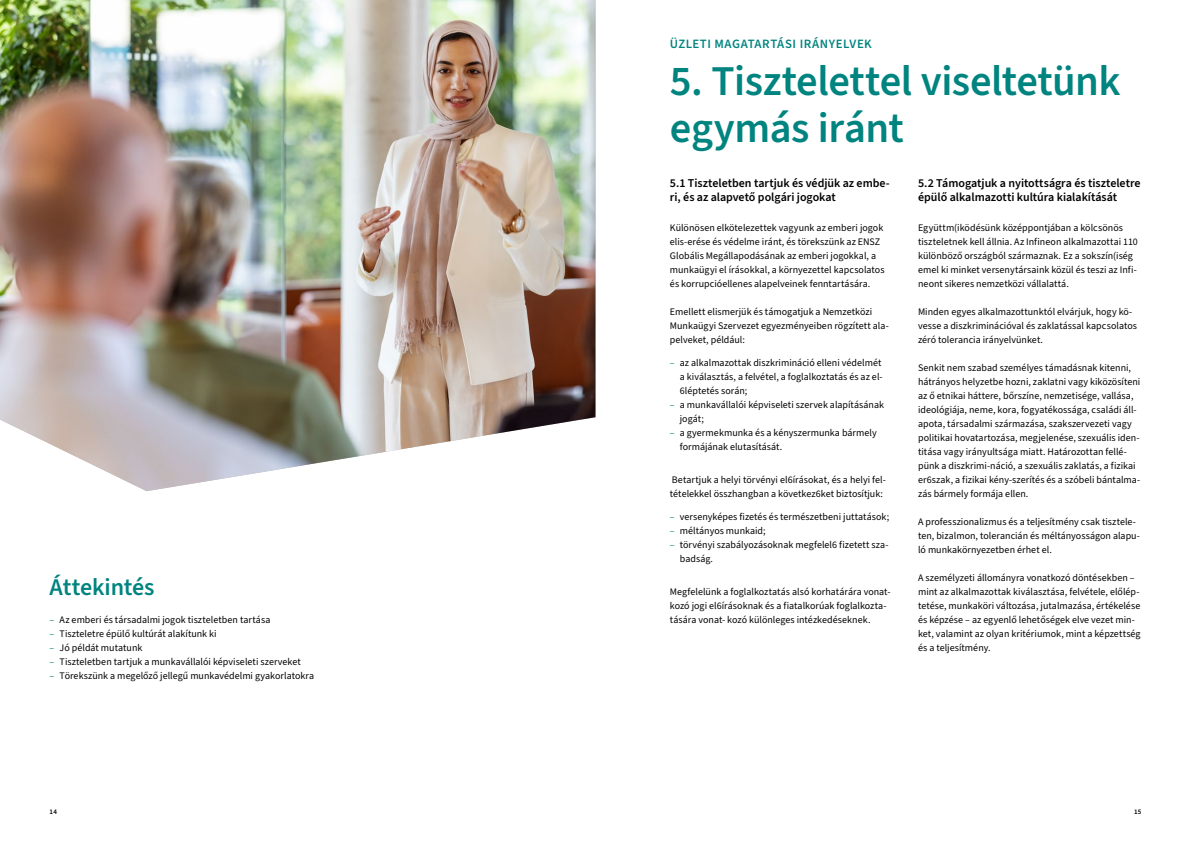
<style>
.page{position:relative;width:1191px;height:842px;background:#fff}
.page>*{position:absolute;margin:0;border:0;box-sizing:border-box;transform-origin:0 0}
.t1{font:600 42.5px/46.8px "Source Sans 3";letter-spacing:-.01em;color:#00847f}
.t2{font:600 24px "Source Sans 3";letter-spacing:-.01em;color:#00847f}
.t3{font:600 12.8px "Source Sans 3";letter-spacing:.035em;color:#00847f}
.t4{font:600 12px/14px "Source Sans 3";letter-spacing:-.005em;color:#000}
.t5{font:10px/14px "Source Sans 3";color:#000}
.t6{font:600 7px "Source Sans 3";color:#000}
.s1{color:#00847f}
</style>
<div class="page">
<img style="left:0;top:0;width:595px;height:491px">
<h2 class="t2" style="left:50px;top:571px;width:106px">Áttekintés</h2>
<p class="t5" style="left:50px;top:613px;width:222px"><span class="s1">–</span> Az emberi és társadalmi jogok tiszteletben tartása</p>
<p class="t5" style="left:50px;top:627px;width:169px"><span class="s1">–</span> Tiszteletre épülő kultúrát alakítunk ki</p>
<p class="t5" style="left:50px;top:641px;width:94px"><span class="s1">–</span> Jó példát mutatunk</p>
<p class="t5" style="left:50px;top:655px;width:253px"><span class="s1">–</span> Tiszteletben tartjuk a munkavállalói képviseleti szerveket</p>
<p class="t5" style="left:50px;top:669px;width:266px"><span class="s1">–</span> Törekszünk a megelőző jellegű munkavédelmi gyakorlatokra</p>
<p class="t3" style="left:670px;top:35px;width:203px">ÜZLETI MAGATARTÁSI IRÁNYELVEK</p>
<h1 class="t1" style="left:670px;top:59px;width:452px">5. Tisztelettel viseltetünk egymás iránt</h1>
<p class="t4" style="left:670px;top:177px;width:221px">5.1 Tiszteletben tartjuk és védjük az embe&shy;ri, és az alapvető polgári jogokat</p>
<p class="t5" style="left:670px;top:221px;width:216px">Különösen elkötelezettek vagyunk az emberi jogok elis-erése és védelme iránt, és törekszünk az ENSZ Globális Megállapodásának az emberi jogokkal, a munkaügyi el írásokkal, a környezettel kapcsolatos és korrupcióellenes alapelveinek fenntartására.</p>
<p class="t5" style="left:670px;top:305px;width:220px">Emellett elismerjük és támogatjuk a Nemzetközi<br>Munkaügyi Szervezet egyezményeiben rögzített ala&shy;pelveket, például:</p>
<p class="t5" style="left:680px;top:356px;width:204px;text-indent:-10px"><span class="s1">–</span> az alkalmazottak diszkrimináció elleni védelmét a kiválasztás, a felvétel, a foglalkoztatás és az el-<br>6léptetés során;</p>
<p class="t5" style="left:680px;top:398px;width:206px;text-indent:-10px"><span class="s1">–</span> a munkavállalói képviseleti szervek alapításának jogát;</p>
<p class="t5" style="left:680px;top:426px;width:198px;text-indent:-10px"><span class="s1">–</span> a gyermekmunka és a kényszermunka bármely formájának elutasítását.</p>
<p class="t5" style="left:670px;top:473px;width:217px">Betartjuk a helyi törvényi el6írásokat, és a helyi fel&shy;tételekkel összhangban a következ6ket biztosítjuk:</p>
<p class="t5" style="left:670px;top:510px;width:221px"><span class="s1">–</span> versenyképes fizetés és természetbeni juttatások;</p>
<p class="t5" style="left:670px;top:524px;width:97px"><span class="s1">–</span> méltányos munkaid;</p>
<p class="t5" style="left:680px;top:538px;width:210px;text-indent:-10px"><span class="s1">–</span> törvényi szabályozásoknak megfelel6 fizetett sza&shy;badság.</p>
<p class="t5" style="left:670px;top:585px;width:222px">Megfelelünk a foglalkoztatás alsó korhatárára vonat&shy;kozó jogi el6írásoknak és a fiatalkorúak foglalkozta&shy;tására vonat- kozó különleges intézkedéseknek.</p>
<p class="t4" style="left:918px;top:177px;width:224px">5.2 Támogatjuk a nyitottságra és tiszteletre épülő alkalmazotti kultúra kialakítását</p>
<p class="t5" style="left:918px;top:221px;width:221px">Együttm(iködésünk középpontjában a kölcsönös tiszteletnek kell állnia. Az Infineon alkalmazottai 110 különböző országból származnak. Ez a sokszín(iség emel ki minket versenytársaink közül és teszi az Infi&shy;neont sikeres nemzetközi vállalattá.</p>
<p class="t5" style="left:918px;top:305px;width:220px">Minden egyes alkalmazottunktól elvárjuk, hogy kö&shy;vesse a diszkriminációval és zaklatással kapcsolatos zéró tolerancia irányelvünket.</p>
<p class="t5" style="left:918px;top:361px;width:224px">Senkit nem szabad személyes támadásnak kitenni, hátrányos helyzetbe hozni, zaklatni vagy kiközösíteni az ő etnikai háttere, bőrszíne, nemzetisége, vallása, ideológiája, neme, kora, fogyatékossága, családi áll&shy;apota, társadalmi származása, szakszervezeti vagy politikai hovatartozása, megjelenése, szexuális iden&shy;titása vagy irányultsága miatt. Határozottan fellé&shy;pünk a diszkrimi-náció, a szexuális zaklatás, a fizikai er6szak, a fizikai kény-szerítés és a szóbeli bántalma&shy;zás bármely formája ellen.</p>
<p class="t5" style="left:918px;top:515px;width:223px">A professzionalizmus és a teljesítmény csak tisztele&shy;ten, bizalmon, tolerancián és méltányosságon alapu&shy;ló munkakörnyezetben érhet el.</p>
<p class="t5" style="left:918px;top:571px;width:224px">A személyzeti állományra vonatkozó döntésekben – mint az alkalmazottak kiválasztása, felvétele, előlép&shy;tetése, munkaköri változása, jutalmazása, értékelése és képzése – az egyenlő lehetőségek elve vezet min&shy;ket, valamint az olyan kritériumok, mint a képzettség és a teljesítmény.</p>
<p class="t6" style="left:50px;top:807px;width:9px">14</p>
<p class="t6" style="left:1134px;top:807px;width:9px">15</p>
</div>
